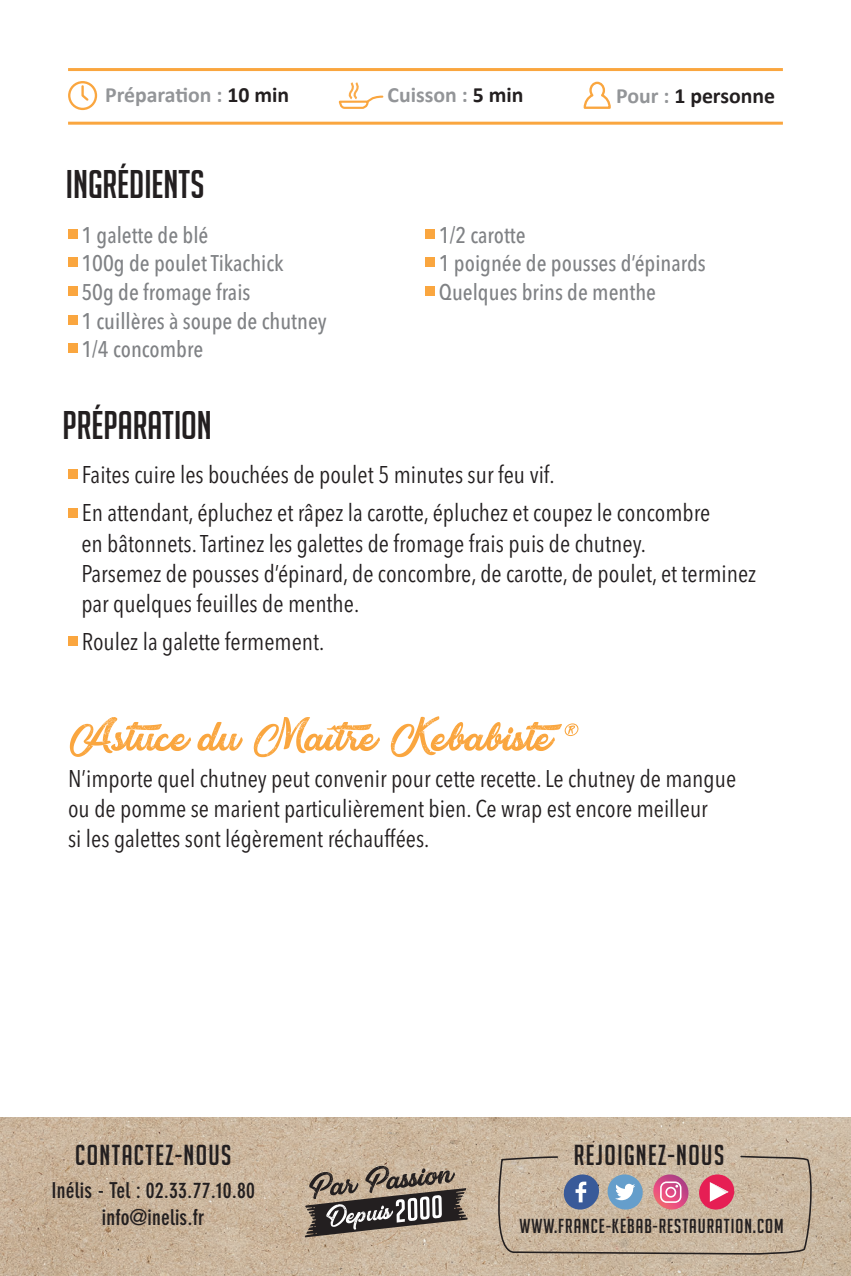
<style>
.page{position:relative;width:851px;height:1276px;background:#fff}
.page>*{position:absolute;margin:0;border:0;box-sizing:border-box;transform-origin:0 0}
.t1{font:54px "Atlantic Bentley";letter-spacing:.01em;color:#faa63f}
.t2{font:39px "Big Noodle Titling";color:#231f20}
.t3{font:28.2px "Big Noodle Titling";letter-spacing:.05em;color:#231f20}
.t4{font:condensed 24px "Avenir Next LT Pro";color:#231f20}
.t5{font:500 condensed 22.5px "Avenir Next LT Pro";color:#808285}
.t6{font:700 21.9px "Calibri";color:#939598}
.t7{font:700 21.9px "Calibri";color:#231f20}
.t8{font:700 condensed 21.6px/27px "DIN Neuzeit Grotesk Std";letter-spacing:.01em;color:#231f20;text-align:center}
.t9{font:19.8px "Big Noodle Titling";letter-spacing:.05em;color:#231f20}
.s1{color:#231f20}
.s2{color:#939598}
</style>
<div class="page">
<img style="left:0;top:1117px;width:850px;height:159px">
<svg style="left:305px;top:1165px;width:163px;height:72px;background:#887c70"></svg>
<svg style="left:490px;top:1155px;width:326px;height:100px;background:#c1aa9c"></svg>
<div style="left:68px;top:469px;width:9px;height:10px;background:#faa63f"></div>
<div style="left:68px;top:508px;width:9px;height:9px;background:#faa63f"></div>
<div style="left:68px;top:636px;width:9px;height:10px;background:#faa63f"></div>
<div style="left:68px;top:81px;width:29px;height:29px;border:2px solid #faa63f;border-radius:50%"></div>
<svg style="left:81px;top:84px;width:10px;height:17px"></svg>
<svg style="left:583px;top:81px;width:28px;height:28px"></svg>
<svg style="left:338px;top:82px;width:46px;height:27px"></svg>
<div style="left:68px;top:229px;width:9px;height:9px;background:#faa63f"></div>
<div style="left:68px;top:258px;width:9px;height:9px;background:#faa63f"></div>
<div style="left:68px;top:286px;width:9px;height:10px;background:#faa63f"></div>
<div style="left:68px;top:315px;width:9px;height:9px;background:#faa63f"></div>
<div style="left:68px;top:344px;width:9px;height:9px;background:#faa63f"></div>
<hr style="left:68px;top:122px;width:714px;height:3px;background:#faa63f">
<hr style="left:68px;top:68px;width:714px;height:3px;background:#faa63f">
<svg style="left:568px;top:725px;width:7px;height:9px"></svg>
<div style="left:564px;top:723px;width:14px;height:13px;border:1px solid #faa63f;border-radius:50%"></div>
<div style="left:425px;top:229px;width:9px;height:9px;background:#faa63f"></div>
<div style="left:425px;top:258px;width:9px;height:9px;background:#faa63f"></div>
<div style="left:425px;top:286px;width:9px;height:10px;background:#faa63f"></div>
<p class="t6" style="left:105px;top:80px;width:185px">Préparation : <span class="s1">10 min</span></p>
<p class="t6" style="left:387px;top:79px;width:137px">Cuisson : <span class="s1">5 min</span></p>
<p class="t7" style="left:616px;top:80px;width:160px"><span class="s2">Pour :</span> 1 personne</p>
<p class="t2" style="left:66px;top:163px;width:140px">INGRÉDIENTS</p>
<p class="t5" style="left:81px;top:221px;width:128px">1 galette de blé</p>
<p class="t5" style="left:81px;top:250px;width:204px">100g de poulet Tikachick</p>
<p class="t5" style="left:81px;top:278px;width:170px">50g de fromage frais</p>
<p class="t5" style="left:81px;top:307px;width:247px">1 cuillères à soupe de chutney</p>
<p class="t5" style="left:81px;top:336px;width:123px">1/4 concombre</p>
<p class="t2" style="left:62px;top:404px;width:151px">PRÉPARATION</p>
<p class="t5" style="left:439px;top:221px;width:88px">1/2 carotte</p>
<p class="t5" style="left:439px;top:250px;width:268px">1 poignée de pousses d’épinards</p>
<p class="t5" style="left:439px;top:278px;width:219px">Quelques brins de menthe</p>
<p class="t4" style="left:82px;top:460px;width:474px">Faites cuire les bouchées de poulet 5 minutes sur feu vif.</p>
<p class="t4" style="left:82px;top:498px;width:630px">En attendant, épluchez et râpez la carotte, épluchez et coupez le concombre</p>
<p class="t4" style="left:81px;top:528px;width:566px">en bâtonnets. Tartinez les galettes de fromage frais puis de chutney.</p>
<p class="t4" style="left:81px;top:558px;width:676px">Parsemez de pousses d’épinard, de concombre, de carotte, de poulet, et terminez</p>
<p class="t4" style="left:81px;top:588px;width:279px">par quelques feuilles de menthe.</p>
<p class="t4" style="left:82px;top:627px;width:244px">Roulez la galette fermement.</p>
<p class="t1" style="left:68px;top:706px;width:486px">Astuce du Maître Kebabiste</p>
<p class="t4" style="left:68px;top:764px;width:669px">N’importe quel chutney peut convenir pour cette recette. Le chutney de mangue</p>
<p class="t4" style="left:68px;top:794px;width:641px">ou de pomme se marient particulièrement bien. Ce wrap est encore meilleur</p>
<p class="t4" style="left:68px;top:824px;width:363px">si les galettes sont légèrement réchauffées.</p>
<p class="t3" style="left:75px;top:1139px;width:158px">CONTACTEZ-NOUS</p>
<p class="t3" style="left:573px;top:1139px;width:152px">REJOIGNEZ-NOUS</p>
<p class="t8" style="left:52px;top:1177px;width:205px">Inélis - Tel : 02.33.77.10.80 info@inelis.fr</p>
<p class="t9" style="left:519px;top:1215px;width:266px">WWW.FRANCE-KEBAB-RESTAURATION.COM</p>
</div>
